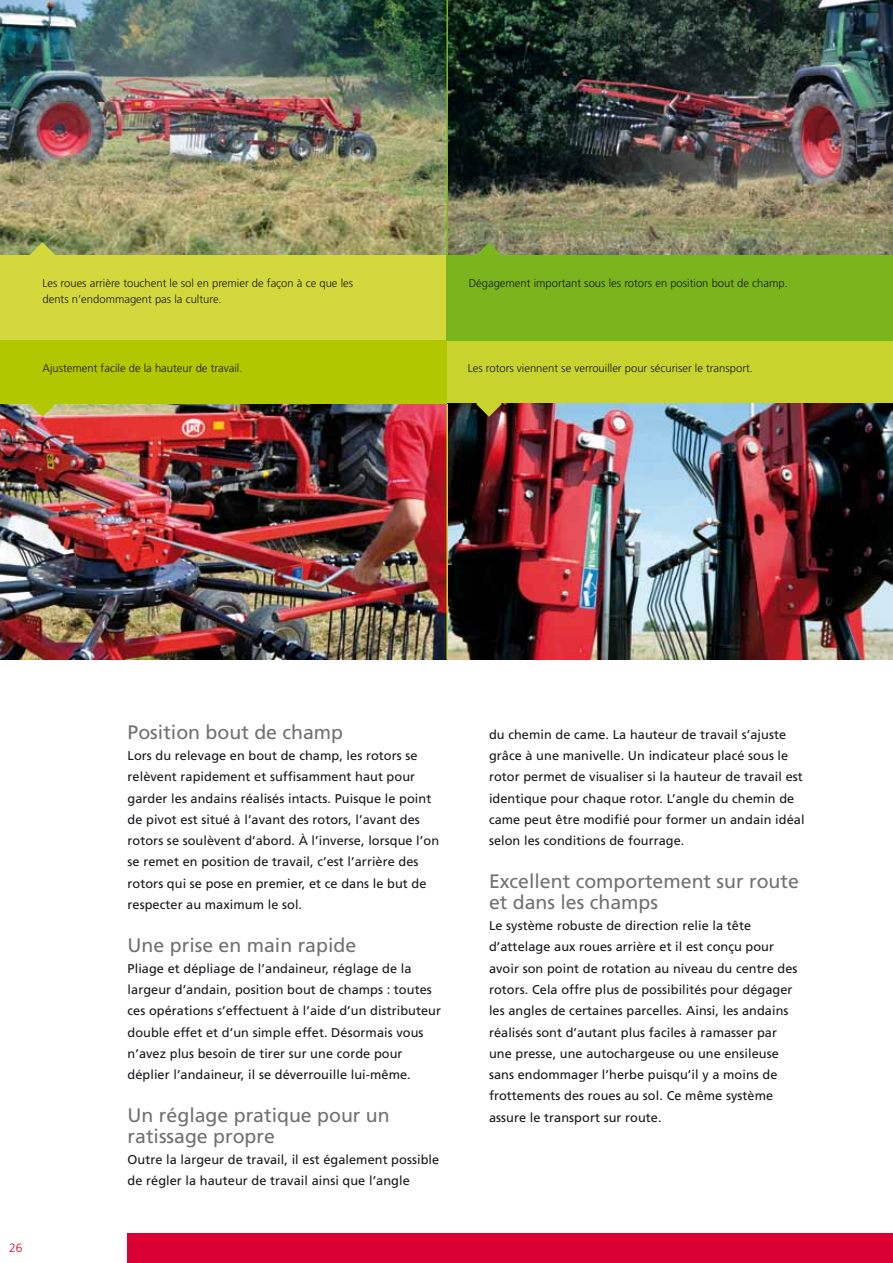
<style>
.page{position:relative;width:893px;height:1263px;background:#fff}
.page>*{position:absolute;margin:0;border:0;box-sizing:border-box;transform-origin:0 0}
.t1{font:19.5px/21.3px "Frutiger";color:#707172}
.t2{font:12.75px/21.3px "Frutiger";letter-spacing:.005em;color:#1a171c}
.t3{font:300 12px "Frutiger";color:#da0034}
.t4{font:300 11.25px/15.9px "Frutiger";color:#1a171c}
</style>
<div class="page">
<div style="left:446px;top:340px;width:447px;height:64px;background:#c8d32d"></div>
<img style="left:0;top:0;width:893px;height:255px">
<img style="left:0;top:404px;width:893px;height:255px">
<svg style="left:476px;top:403px;width:26px;height:14px"></svg>
<svg style="left:476px;top:242px;width:26px;height:13px"></svg>
<svg style="left:30px;top:242px;width:25px;height:13px"></svg>
<svg style="left:30px;top:404px;width:25px;height:13px"></svg>
<div style="left:0;top:255px;width:446px;height:85px;background:#d3d83d"></div>
<div style="left:446px;top:255px;width:447px;height:85px;background:#7ab51d"></div>
<div style="left:0;top:340px;width:446px;height:64px;background:#b1c800"></div>
<hr style="left:446px;top:0;width:2px;height:276px;background:#7ab51d">
<hr style="left:446px;top:404px;width:2px;height:255px;background:#c8d32d">
<div style="left:128px;top:1233px;width:765px;height:30px;background:#da0034"></div>
<p class="t4" style="left:43px;top:275px;width:312px">Les roues arrière touchent le sol en premier de façon à ce que les dents n’endommagent pas la culture.</p>
<p class="t4" style="left:469px;top:275px;width:321px">Dégagement important sous les rotors en position bout de champ.</p>
<p class="t4" style="left:43px;top:360px;width:202px">Ajustement facile de la hauteur de travail.</p>
<p class="t4" style="left:468px;top:360px;width:287px">Les rotors viennent se verrouiller pour sécuriser le transport.</p>
<p class="t3" style="left:9px;top:1241px;width:15px">26</p>
<h1 class="t1" style="left:128px;top:721px;width:217px">Position bout de champ</h1>
<p class="t2" style="left:128px;top:745px;width:313px">Lors du relevage en bout de champ, les rotors se relèvent rapidement et suffisamment haut pour garder les andains réalisés intacts. Puisque le point de pivot est situé à l’avant des rotors, l’avant des rotors se soulèvent d’abord. À l’inverse, lorsque l’on se remet en position de travail, c’est l’arrière des rotors qui se pose en premier, et ce dans le but de respecter au maximum le sol.</p>
<h1 class="t1" style="left:128px;top:934px;width:230px">Une prise en main rapide</h1>
<p class="t2" style="left:128px;top:958px;width:315px">Pliage et dépliage de l’andaineur, réglage de la largeur d’andain, position bout de champs : toutes ces opérations s’effectuent à l’aide d’un distributeur double effet et d’un simple effet. Désormais vous n’avez plus besoin de tirer sur une corde pour déplier l’andaineur, il se déverrouille lui-même.</p>
<h1 class="t1" style="left:128px;top:1104px;width:264px">Un réglage pratique pour un ratissage propre</h1>
<p class="t2" style="left:128px;top:1149px;width:313px">Outre la largeur de travail, il est également possible de régler la hauteur de travail ainsi que l’angle</p>
<p class="t2" style="left:489px;top:724px;width:317px">du chemin de came. La hauteur de travail s’ajuste grâce à une manivelle. Un indicateur placé sous le rotor permet de visualiser si la hauteur de travail est identique pour chaque rotor. L’angle du chemin de came peut être modifié pour former un andain idéal selon les conditions de fourrage.</p>
<h1 class="t1" style="left:489px;top:870px;width:311px">Excellent comportement sur route et dans les champs</h1>
<p class="t2" style="left:489px;top:915px;width:310px">Le système robuste de direction relie la tête d’attelage aux roues arrière et il est conçu pour avoir son point de rotation au niveau du centre des rotors. Cela offre plus de possibilités pour dégager les angles de certaines parcelles. Ainsi, les andains réalisés sont d’autant plus faciles à ramasser par une presse, une autochargeuse ou une ensileuse sans endommager l’herbe puisqu’il y a moins de frottements des roues au sol. Ce même système assure le transport sur route.</p>
</div>
